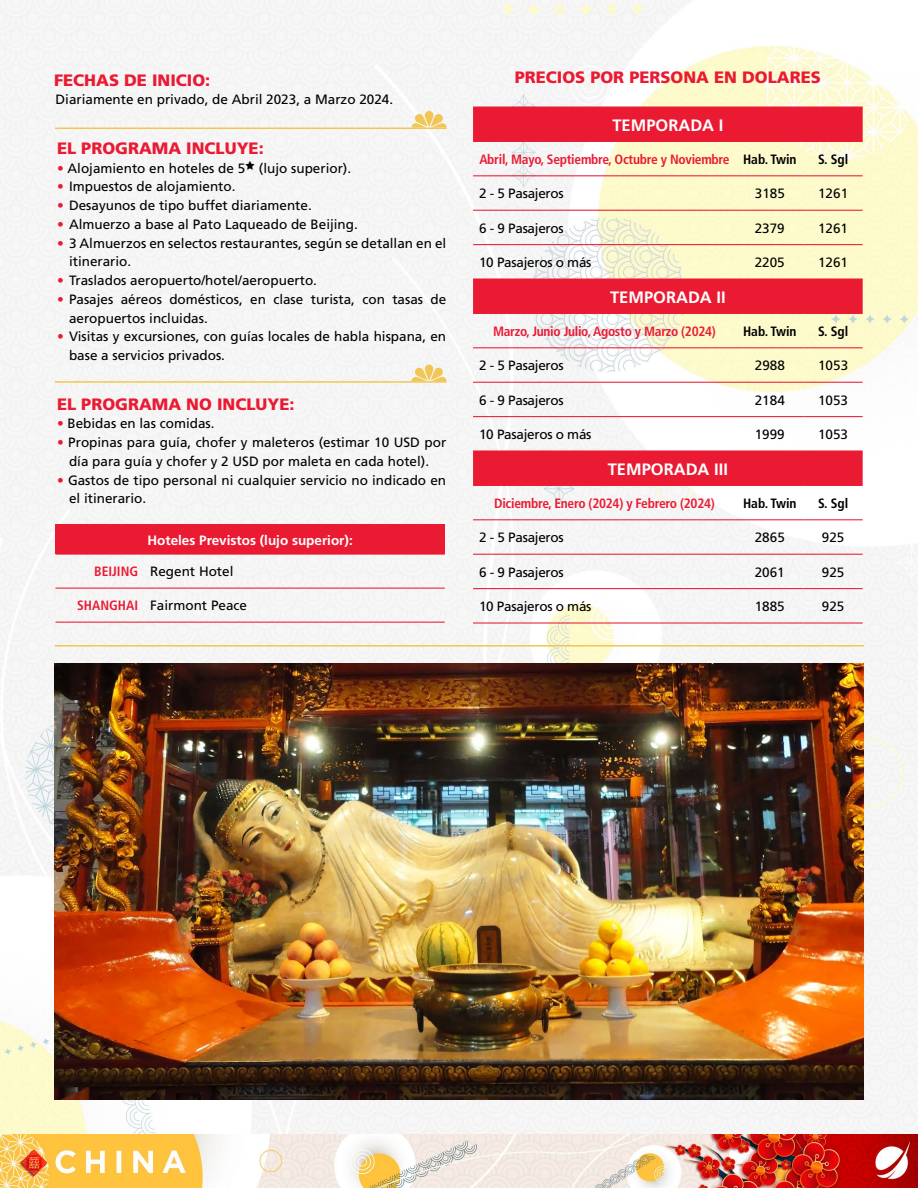
<style>
.page{position:relative;width:918px;height:1188px;background:#fff}
.page>*{position:absolute;margin:0;border:0;box-sizing:border-box;transform-origin:0 0}
.t1{font:900 16.5px "Frutiger";color:#eb1a33}
.t2{font:700 16.5px "Frutiger";color:#fff}
.t3{font:13.5px/18.8px "Frutiger";color:#000}
.t4{font:700 condensed 13.5px "Frutiger";letter-spacing:-.02em;color:#eb1a33}
.t5{font:13.5px "Frutiger";letter-spacing:-.02em;color:#000}
.t6{font:700 13.5px "Frutiger";color:#fff}
.t7{font:700 condensed 13.5px "Frutiger";color:#000}
.s1{color:#eb1a33}
.s2{font-weight:700;font-stretch:condensed;color:#eb1a33}
.s3{color:#000}
</style>
<div class="page">
<img style="left:0;top:0;width:918px;height:1134px">
<img style="left:0;top:1134px;width:918px;height:54px">
<hr style="left:55px;top:645px;width:809px;height:2px;background:#f2c655">
<div style="left:56px;top:525px;width:389px;height:29px;background:#eb1a33"></div>
<hr style="left:56px;top:524px;width:88px;height:1px;background:#eb1a33">
<hr style="left:144px;top:524px;width:301px;height:1px;background:#eb1a33">
<hr style="left:56px;top:554px;width:88px;height:1px;background:#eb1a33">
<hr style="left:144px;top:554px;width:301px;height:1px;background:#eb1a33">
<hr style="left:56px;top:588px;width:88px;height:1px;background:#eb1a33">
<hr style="left:144px;top:588px;width:301px;height:1px;background:#eb1a33">
<hr style="left:56px;top:622px;width:88px;height:1px;background:#eb1a33">
<hr style="left:144px;top:622px;width:301px;height:1px;background:#eb1a33">
<svg style="left:473px;top:108px;width:390px;height:377px"></svg>
<hr style="left:473px;top:107px;width:263px;height:1px;background:#eb1a33">
<hr style="left:736px;top:107px;width:68px;height:1px;background:#eb1a33">
<hr style="left:804px;top:107px;width:59px;height:1px;background:#eb1a33">
<hr style="left:473px;top:141px;width:263px;height:1px;background:#eb1a33">
<hr style="left:736px;top:141px;width:68px;height:1px;background:#eb1a33">
<hr style="left:804px;top:141px;width:59px;height:1px;background:#eb1a33">
<hr style="left:473px;top:175px;width:263px;height:1px;background:#eb1a33">
<hr style="left:736px;top:175px;width:68px;height:1px;background:#eb1a33">
<hr style="left:804px;top:175px;width:59px;height:1px;background:#eb1a33">
<hr style="left:473px;top:210px;width:263px;height:1px;background:#eb1a33">
<hr style="left:736px;top:210px;width:68px;height:1px;background:#eb1a33">
<hr style="left:804px;top:210px;width:59px;height:1px;background:#eb1a33">
<hr style="left:473px;top:244px;width:263px;height:1px;background:#eb1a33">
<hr style="left:736px;top:244px;width:68px;height:1px;background:#eb1a33">
<hr style="left:804px;top:244px;width:59px;height:1px;background:#eb1a33">
<hr style="left:473px;top:278px;width:263px;height:2px;background:#eb1a33">
<hr style="left:736px;top:278px;width:68px;height:2px;background:#eb1a33">
<hr style="left:804px;top:278px;width:59px;height:2px;background:#eb1a33">
<hr style="left:473px;top:313px;width:263px;height:1px;background:#eb1a33">
<hr style="left:736px;top:313px;width:68px;height:1px;background:#eb1a33">
<hr style="left:804px;top:313px;width:59px;height:1px;background:#eb1a33">
<hr style="left:473px;top:347px;width:263px;height:1px;background:#eb1a33">
<hr style="left:736px;top:347px;width:68px;height:1px;background:#eb1a33">
<hr style="left:804px;top:347px;width:59px;height:1px;background:#eb1a33">
<hr style="left:473px;top:382px;width:263px;height:1px;background:#eb1a33">
<hr style="left:736px;top:382px;width:68px;height:1px;background:#eb1a33">
<hr style="left:804px;top:382px;width:59px;height:1px;background:#eb1a33">
<hr style="left:473px;top:416px;width:263px;height:1px;background:#eb1a33">
<hr style="left:736px;top:416px;width:68px;height:1px;background:#eb1a33">
<hr style="left:804px;top:416px;width:59px;height:1px;background:#eb1a33">
<hr style="left:473px;top:450px;width:263px;height:2px;background:#eb1a33">
<hr style="left:736px;top:450px;width:68px;height:2px;background:#eb1a33">
<hr style="left:804px;top:450px;width:59px;height:2px;background:#eb1a33">
<hr style="left:473px;top:485px;width:263px;height:1px;background:#eb1a33">
<hr style="left:736px;top:485px;width:68px;height:1px;background:#eb1a33">
<hr style="left:804px;top:485px;width:59px;height:1px;background:#eb1a33">
<hr style="left:473px;top:519px;width:263px;height:1px;background:#eb1a33">
<hr style="left:736px;top:519px;width:68px;height:1px;background:#eb1a33">
<hr style="left:804px;top:519px;width:59px;height:1px;background:#eb1a33">
<hr style="left:473px;top:554px;width:263px;height:1px;background:#eb1a33">
<hr style="left:736px;top:554px;width:68px;height:1px;background:#eb1a33">
<hr style="left:804px;top:554px;width:59px;height:1px;background:#eb1a33">
<hr style="left:473px;top:588px;width:263px;height:1px;background:#eb1a33">
<hr style="left:736px;top:588px;width:68px;height:1px;background:#eb1a33">
<hr style="left:804px;top:588px;width:59px;height:1px;background:#eb1a33">
<hr style="left:473px;top:622px;width:263px;height:2px;background:#eb1a33">
<hr style="left:736px;top:622px;width:68px;height:2px;background:#eb1a33">
<hr style="left:804px;top:622px;width:59px;height:2px;background:#eb1a33">
<img style="left:54px;top:663px;width:810px;height:436px">
<hr style="left:55px;top:381px;width:392px;height:2px;background:#f2c655">
<div style="left:425px;top:365px;width:8px;height:16px;background:#f2c655;border-radius:4px"></div>
<svg style="left:412px;top:367px;width:35px;height:14px"></svg>
<hr style="left:55px;top:128px;width:392px;height:1px;background:#f2c655">
<div style="left:425px;top:111px;width:8px;height:16px;background:#f2c655;border-radius:4px"></div>
<svg style="left:412px;top:114px;width:35px;height:14px"></svg>
<p class="t1" style="left:54px;top:70px;width:158px">FECHAS DE INICIO:</p>
<p class="t3" style="left:56px;top:90px;width:339px">Diariamente en privado, de Abril 2023, a Marzo 2024.</p>
<p class="t1" style="left:57px;top:138px;width:208px">EL PROGRAMA INCLUYE:</p>
<p class="t3" style="left:57px;top:158px;width:296px"><span class="s1">•</span> Alojamiento en hoteles de 5<sup>a</sup> (lujo superior).</p>
<p class="t3" style="left:57px;top:177px;width:180px"><span class="s1">•</span> Impuestos de alojamiento.</p>
<p class="t3" style="left:57px;top:196px;width:256px"><span class="s1">•</span> Desayunos de tipo buffet diariamente.</p>
<p class="t3" style="left:57px;top:215px;width:302px"><span class="s1">•</span> Almuerzo a base al Pato Laqueado de Beijing.</p>
<p class="t3" style="left:69px;top:233px;width:379px;text-indent:-12px"><span class="s1">•</span> 3 Almuerzos en selectos restaurantes, según se detallan en el itinerario.</p>
<p class="t3" style="left:57px;top:271px;width:262px"><span class="s1">•</span> Traslados aeropuerto/hotel/aeropuerto.</p>
<p class="t3" style="left:69px;top:290px;width:379px;text-indent:-12px"><span class="s1">•</span> Pasajes aéreos domésticos, en clase turista, con tasas de aeropuertos incluidas.</p>
<p class="t3" style="left:69px;top:327px;width:379px;text-indent:-12px"><span class="s1">•</span> Visitas y excursiones, con guías locales de habla hispana, en base a servicios privados.</p>
<p class="t1" style="left:57px;top:394px;width:239px">EL PROGRAMA NO INCLUYE:</p>
<p class="t3" style="left:57px;top:414px;width:159px"><span class="s1">•</span> Bebidas en las comidas.</p>
<p class="t3" style="left:57px;top:433px;width:391px;text-align:center"><span class="s1">•</span> Propinas para guía, chofer y maleteros (estimar 10 USD por día para guía y chofer y 2 USD por maleta en cada hotel).</p>
<p class="t3" style="left:69px;top:470px;width:379px;text-indent:-12px"><span class="s1">•</span> Gastos de tipo personal ni cualquier servicio no indicado en el itinerario.</p>
<p class="t6" style="left:147px;top:532px;width:207px">Hoteles Previstos (lujo superior):</p>
<p class="t3" style="left:94px;top:562px;width:141px"><span class="s2">BEIJING</span> Regent Hotel</p>
<p class="t3" style="left:77px;top:596px;width:171px"><span class="s2">SHANGHAI</span> Fairmont Peace</p>
<p class="t1" style="left:515px;top:67px;width:308px">PRECIOS POR PERSONA EN DOLARES</p>
<p class="t2" style="left:612px;top:115px;width:112px">TEMPORADA I</p>
<p class="t4" style="left:479px;top:151px;width:319px">Abril, Mayo, Septiembre, Octubre y Noviembre <span class="s3">Hab. Twin</span></p>
<p class="t7" style="left:818px;top:151px;width:32px">S. Sgl</p>
<p class="t5" style="left:479px;top:186px;width:86px">2 - 5 Pasajeros</p>
<p class="t3" style="left:755px;top:184px;width:32px">3185</p>
<p class="t3" style="left:818px;top:184px;width:32px">1261</p>
<p class="t5" style="left:479px;top:220px;width:86px">6 - 9 Pasajeros</p>
<p class="t3" style="left:755px;top:218px;width:32px">2379</p>
<p class="t3" style="left:818px;top:218px;width:32px">1261</p>
<p class="t5" style="left:479px;top:254px;width:114px">10 Pasajeros o más</p>
<p class="t3" style="left:755px;top:253px;width:32px">2205</p>
<p class="t3" style="left:818px;top:253px;width:32px">1261</p>
<p class="t2" style="left:610px;top:287px;width:117px">TEMPORADA II</p>
<p class="t4" style="left:493px;top:323px;width:224px">Marzo, Junio Julio, Agosto y Marzo (2024)</p>
<p class="t7" style="left:743px;top:323px;width:55px">Hab. Twin</p>
<p class="t7" style="left:818px;top:323px;width:32px">S. Sgl</p>
<p class="t5" style="left:479px;top:358px;width:86px">2 - 5 Pasajeros</p>
<p class="t3" style="left:755px;top:356px;width:32px">2988</p>
<p class="t3" style="left:818px;top:356px;width:32px">1053</p>
<p class="t5" style="left:479px;top:392px;width:86px">6 - 9 Pasajeros</p>
<p class="t3" style="left:755px;top:390px;width:32px">2184</p>
<p class="t3" style="left:818px;top:390px;width:32px">1053</p>
<p class="t5" style="left:479px;top:426px;width:114px">10 Pasajeros o más</p>
<p class="t3" style="left:755px;top:425px;width:32px">1999</p>
<p class="t3" style="left:818px;top:425px;width:32px">1053</p>
<p class="t2" style="left:608px;top:459px;width:122px">TEMPORADA III</p>
<p class="t4" style="left:494px;top:495px;width:222px">Diciembre, Enero (2024) y Febrero (2024)</p>
<p class="t7" style="left:743px;top:495px;width:55px">Hab. Twin</p>
<p class="t7" style="left:818px;top:495px;width:32px">S. Sgl</p>
<p class="t5" style="left:479px;top:530px;width:86px">2 - 5 Pasajeros</p>
<p class="t3" style="left:755px;top:528px;width:32px">2865</p>
<p class="t3" style="left:822px;top:528px;width:24px">925</p>
<p class="t5" style="left:479px;top:564px;width:86px">6 - 9 Pasajeros</p>
<p class="t3" style="left:755px;top:562px;width:32px">2061</p>
<p class="t3" style="left:822px;top:562px;width:24px">925</p>
<p class="t5" style="left:479px;top:598px;width:114px">10 Pasajeros o más</p>
<p class="t3" style="left:755px;top:597px;width:32px">1885</p>
<p class="t3" style="left:822px;top:597px;width:24px">925</p>
</div>
